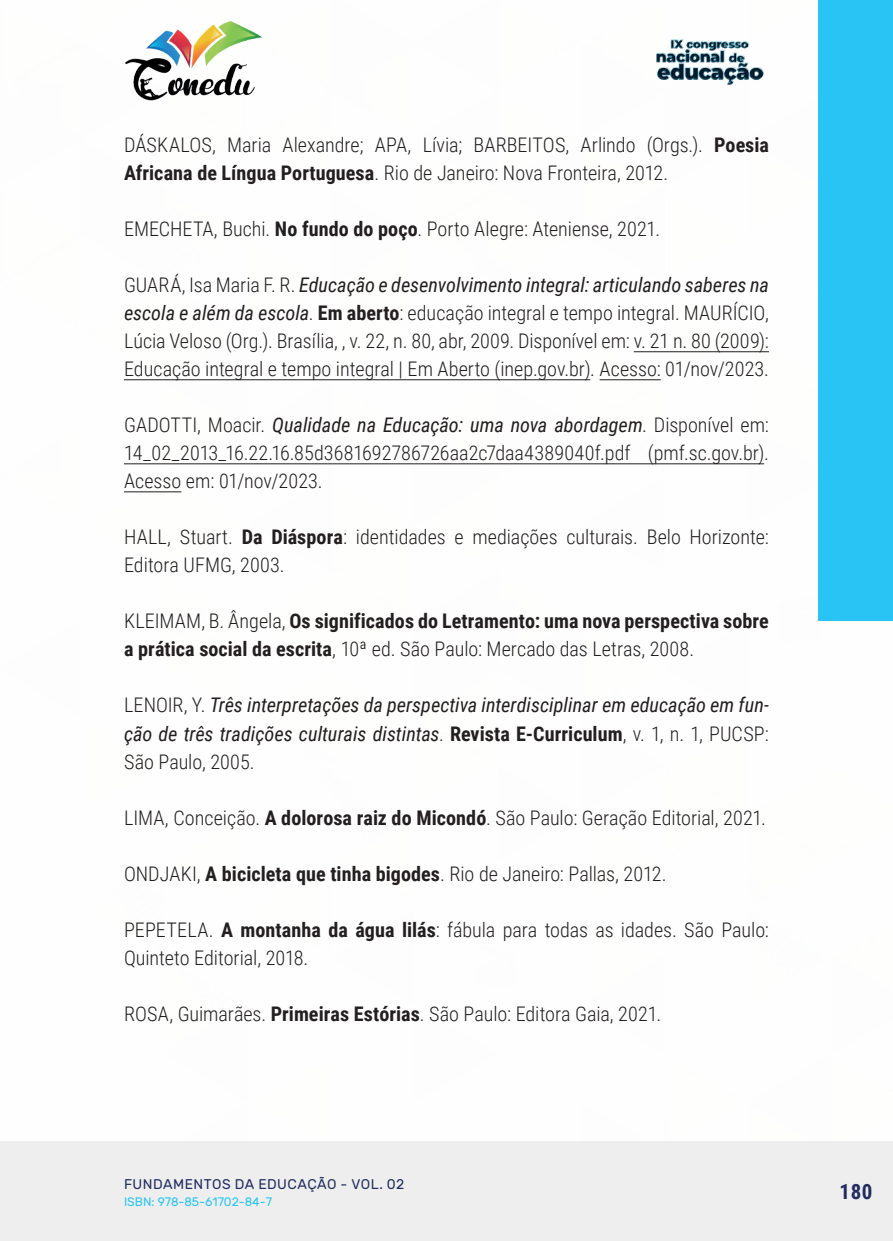
<style>
.page{position:relative;width:893px;height:1241px;background:#fff}
.page>*{position:absolute;margin:0;border:0;box-sizing:border-box;transform-origin:0 0}
.t1{font:700 21px "Roboto Condensed";color:#202d5e}
._17_REFERENCIAS{font:300 20.12px/28px "Roboto Condensed";color:#231f20}
._17_REFERENCIAS-2{font:italic 20.12px/28px "Roboto Condensed";color:#231f20;text-align:justify}
._17_REFERENCIAS-3{font:700 20.12px/28px "Roboto Condensed";letter-spacing:.005em;color:#231f20}
.t2{font:14px "Rubik";letter-spacing:.03em;color:#202d5e}
.t3{font:12.25px "Rubik";color:#29c4f3}
.s1{font-weight:700}
.s2{font-weight:400;font-style:italic}
.s3{font-weight:300}
.s4{font-weight:300;font-style:normal}
.s5{font-weight:700;font-style:normal}
</style>
<div class="page">
<div style="left:0;top:1141px;width:893px;height:99px;background:#eeeeef"></div>
<div style="left:819px;top:0;width:74px;height:620px;background:#29c4f3"></div>
<img style="left:125px;top:20px;width:137px;height:81px">
<img style="left:656px;top:39px;width:108px;height:46px">
<hr style="left:634px;top:351px;width:135px;height:1px;background:#231f20">
<hr style="left:124px;top:379px;width:466px;height:1px;background:#231f20">
<hr style="left:600px;top:379px;width:61px;height:1px;background:#231f20">
<hr style="left:124px;top:463px;width:640px;height:1px;background:#231f20">
<hr style="left:124px;top:491px;width:57px;height:1px;background:#231f20">
<p class="_17_REFERENCIAS" style="left:124px;top:130px;width:646px">DÁSKALOS, Maria Alexandre; APA, Lívia; BARBEITOS, Arlindo (Orgs.). <span class="s1">Poesia<br>Africana de Língua Portuguesa</span>. Rio de Janeiro: Nova Fronteira, 2012.</p>
<p class="_17_REFERENCIAS" style="left:124px;top:214px;width:538px">EMECHETA, Buchi. <span class="s1">No fundo do poço</span>. Porto Alegre: Ateniense, 2021.</p>
<p class="_17_REFERENCIAS" style="left:124px;top:270px;width:646px;text-align:justify">GUARÁ, Isa Maria F. R. <span class="s2">Educação e desenvolvimento integral: articulando saberes na escola e além da escola</span>. <span class="s1">Em aberto</span>: educação integral e tempo integral. MAURÍCIO, Lúcia Veloso (Org.). Brasília, , v. 22, n. 80, abr, 2009. Disponível em: v. 21 n. 80 (2009):<br>Educação integral e tempo integral | Em Aberto (inep.gov.br). Acesso: 01/nov/2023.</p>
<p class="_17_REFERENCIAS" style="left:124px;top:410px;width:646px;text-align:justify">GADOTTI, Moacir. <span class="s2">Qualidade na Educação: uma nova abordagem</span>. Disponível em:<br>14_02_2013_16.22.16.85d3681692786726aa2c7daa4389040f.pdf (pmf.sc.gov.br).<br>Acesso em: 01/nov/2023.</p>
<p class="_17_REFERENCIAS" style="left:124px;top:522px;width:646px">HALL, Stuart. <span class="s1">Da Diáspora</span>: identidades e mediações culturais. Belo Horizonte:<br>Editora UFMG, 2003.</p>
<p class="_17_REFERENCIAS-3" style="left:124px;top:606px;width:646px"><span class="s3">KLEIMAM, B. Ângela,</span> Os significados do Letramento: uma nova perspectiva sobre a prática social da escrita<span class="s3">, 10ª ed. São Paulo: Mercado das Letras, 2008.</span></p>
<p class="_17_REFERENCIAS-2" style="left:124px;top:690px;width:646px"><span class="s4">LENOIR, Y.</span> Três interpretações da perspectiva interdisciplinar em educação em fun&shy;ção de três tradições culturais distintas<span class="s4">.</span> <span class="s5">Revista E-Curriculum</span><span class="s4">, v. 1, n. 1, PUCSP:<br>São Paulo, 2005.</span></p>
<p class="_17_REFERENCIAS" style="left:124px;top:802px;width:644px">LIMA, Conceição. <span class="s1">A dolorosa raiz do Micondó</span>. São Paulo: Geração Editorial, 2021.</p>
<p class="_17_REFERENCIAS" style="left:124px;top:858px;width:544px">ONDJAKI, <span class="s1">A bicicleta que tinha bigodes</span>. Rio de Janeiro: Pallas, 2012.</p>
<p class="_17_REFERENCIAS" style="left:124px;top:914px;width:646px">PEPETELA. <span class="s1">A montanha da água lilás</span>: fábula para todas as idades. São Paulo:<br>Quinteto Editorial, 2018.</p>
<p class="_17_REFERENCIAS" style="left:124px;top:998px;width:539px">ROSA, Guimarães. <span class="s1">Primeiras Estórias</span>. São Paulo: Editora Gaia, 2021.</p>
<p class="t2" style="left:124px;top:1175px;width:282px">FUNDAMENTOS DA EDUCAÇÃO - VOL. 02</p>
<p class="t3" style="left:124px;top:1194px;width:149px">ISBN: 978-85-61702-84-7</p>
<p class="t1" style="left:839px;top:1176px;width:34px">180</p>
</div>
